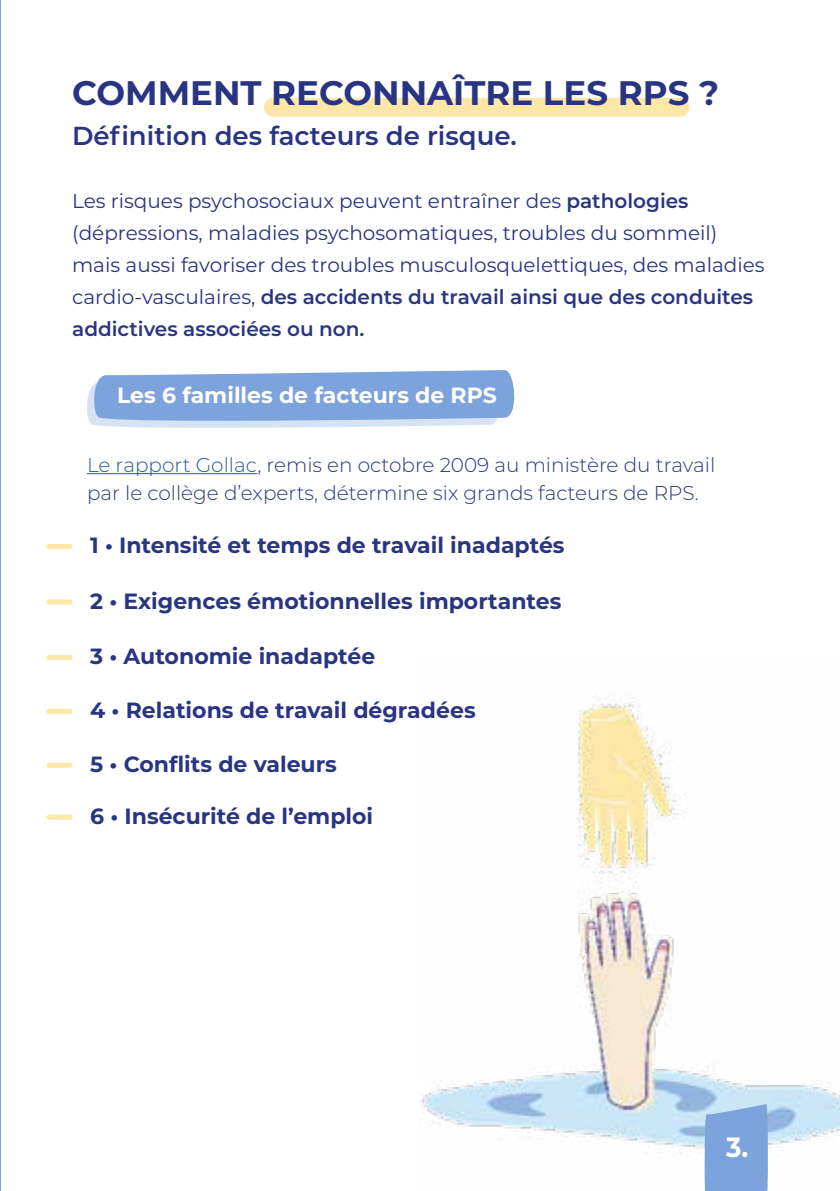
<style>
.page{position:relative;width:840px;height:1191px;background:#fff}
.page>*{position:absolute;margin:0;border:0;box-sizing:border-box;transform-origin:0 0}
.t1{font:700 34px "Montserrat";color:#283583}
.t2{font:700 27.8px "Montserrat";color:#fff;scale:.93 1}
.t3{font:600 26px "Montserrat";color:#283583}
.t4{font:700 22px "Montserrat";color:#283583}
.t5{font:700 22px "Montserrat";color:#fff}
.t6{font:20px/32px "Montserrat";color:#283583}
.t7{font:300 20px/28px "Montserrat";color:#283583}
.s1{font-weight:600}
.s2{color:#265b9b}
</style>
<div class="page">
<img style="left:419px;top:698px;width:420px;height:451px">
<div style="left:264px;top:98px;width:425px;height:19px;background:#ffe7a7;border-radius:9px"></div>
<hr style="left:0;top:0;width:1px;height:1191px;background:#7ca3dc">
<svg style="left:703px;top:1103px;width:65px;height:88px;background:#84aade"></svg>
<svg style="left:87px;top:370px;width:428px;height:58px;background:#93b3e2"></svg>
<hr style="left:87px;top:473px;width:170px;height:1px;background:#265b9b">
<div style="left:46px;top:544px;width:26px;height:5px;background:#ffe7a7;border-radius:3px"></div>
<div style="left:46px;top:599px;width:26px;height:5px;background:#ffe7a7;border-radius:3px"></div>
<div style="left:46px;top:655px;width:26px;height:5px;background:#ffe7a7;border-radius:3px"></div>
<div style="left:46px;top:709px;width:26px;height:5px;background:#ffe7a7;border-radius:3px"></div>
<div style="left:46px;top:763px;width:26px;height:5px;background:#ffe7a7;border-radius:3px"></div>
<div style="left:46px;top:814px;width:26px;height:5px;background:#ffe7a7;border-radius:3px"></div>
<h1 class="t1" style="left:72px;top:74px;width:648px">COMMENT RECONNAÎTRE LES RPS ?</h1>
<h3 class="t3" style="left:72px;top:123px;width:446px">Définition des facteurs de risque.</h3>
<p class="t6" style="left:72px;top:185px;width:693px">Les risques psychosociaux peuvent entraîner des <span class="s1">pathologies </span>(dépressions, maladies psychosomatiques, troubles du sommeil) mais aussi favoriser des troubles musculosquelettiques, des maladies cardio-vasculaires, <span class="s1">des accidents du travail ainsi que des conduites addictives associées ou non.</span></p>
<p class="t5" style="left:117px;top:383px;width:381px">Les 6 familles de facteurs de RPS</p>
<p class="t7" style="left:87px;top:451px;width:629px"><span class="s2">Le rapport Gollac</span>, remis en octobre 2009 au ministère du travail par le collège d’experts, détermine six grands facteurs de RPS.</p>
<p class="t4" style="left:90px;top:533px;width:475px">1 • Intensité et temps de travail inadaptés</p>
<p class="t4" style="left:90px;top:589px;width:472px">2 • Exigences émotionnelles importantes</p>
<p class="t4" style="left:90px;top:644px;width:286px">3 • Autonomie inadaptée</p>
<p class="t4" style="left:90px;top:698px;width:387px">4 • Relations de travail dégradées</p>
<p class="t4" style="left:90px;top:752px;width:248px">5 • Conflits de valeurs</p>
<p class="t4" style="left:90px;top:804px;width:284px">6 • Insécurité de l’emploi</p>
<h2 class="t2" style="left:725px;top:1131px;width:25px">3.</h2>
</div>
